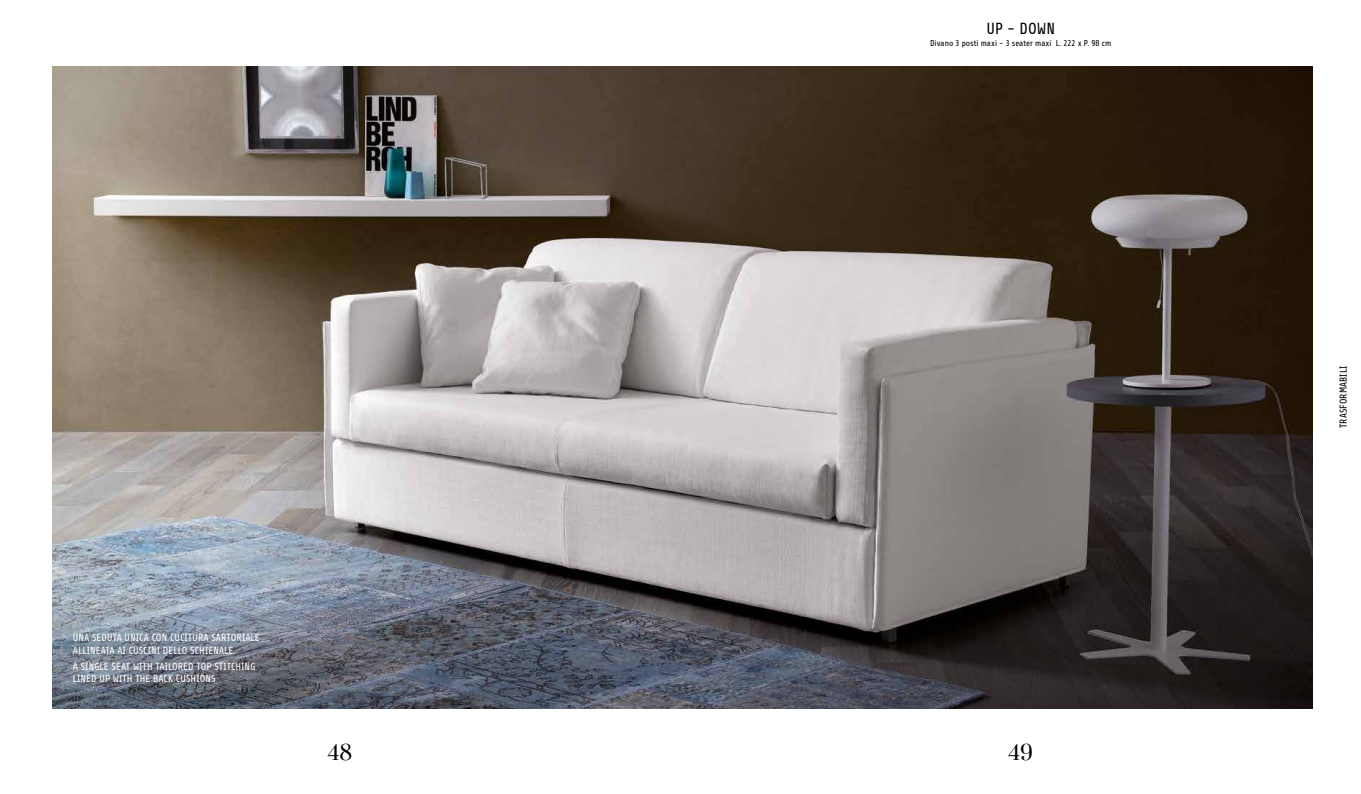
<style>
.page{position:relative;width:1361px;height:794px;background:#fff}
.page>*{position:absolute;margin:0;border:0;box-sizing:border-box;transform-origin:0 0}
.t1{font:20px "Prata";color:#000}
.t2{font:16px "Share";letter-spacing:.01em;color:#000}
.t3{font:10.3px/12.1px "Share";letter-spacing:.01em;color:#fff}
.t4{font:10px "Share";letter-spacing:.01em;color:#000}
.t5{font:8.5px "Share";color:#000}
</style>
<div class="page">
<img style="left:52px;top:67px;width:1260px;height:642px">
<h2 class="t2" style="left:986px;top:20px;width:70px">UP - DOWN</h2>
<p class="t5" style="left:930px;top:39px;width:183px">Divano 3 posti maxi - 3 seater maxi L. 222 x P. 98 cm</p>
<p class="t3" style="left:73px;top:632px;width:188px">UNA SEDUTA UNICA CON CUCITURA SARTORIALE<br>ALLINEATA AI CUSCINI DELLO SCHIENALE.</p>
<p class="t3" style="left:73px;top:660px;width:184px">A SINGLE SEAT WITH TAILORED TOP STITCHING<br>LINED UP WITH THE BACK CUSHIONS</p>
<h1 class="t1" style="left:328px;top:740px;width:26px">48</h1>
<h1 class="t1" style="left:1008px;top:740px;width:26px">49</h1>
<p class="t4" style="left:1338px;top:428px;width:64px;rotate:-90deg">TRASFORMABILI</p>
</div>
